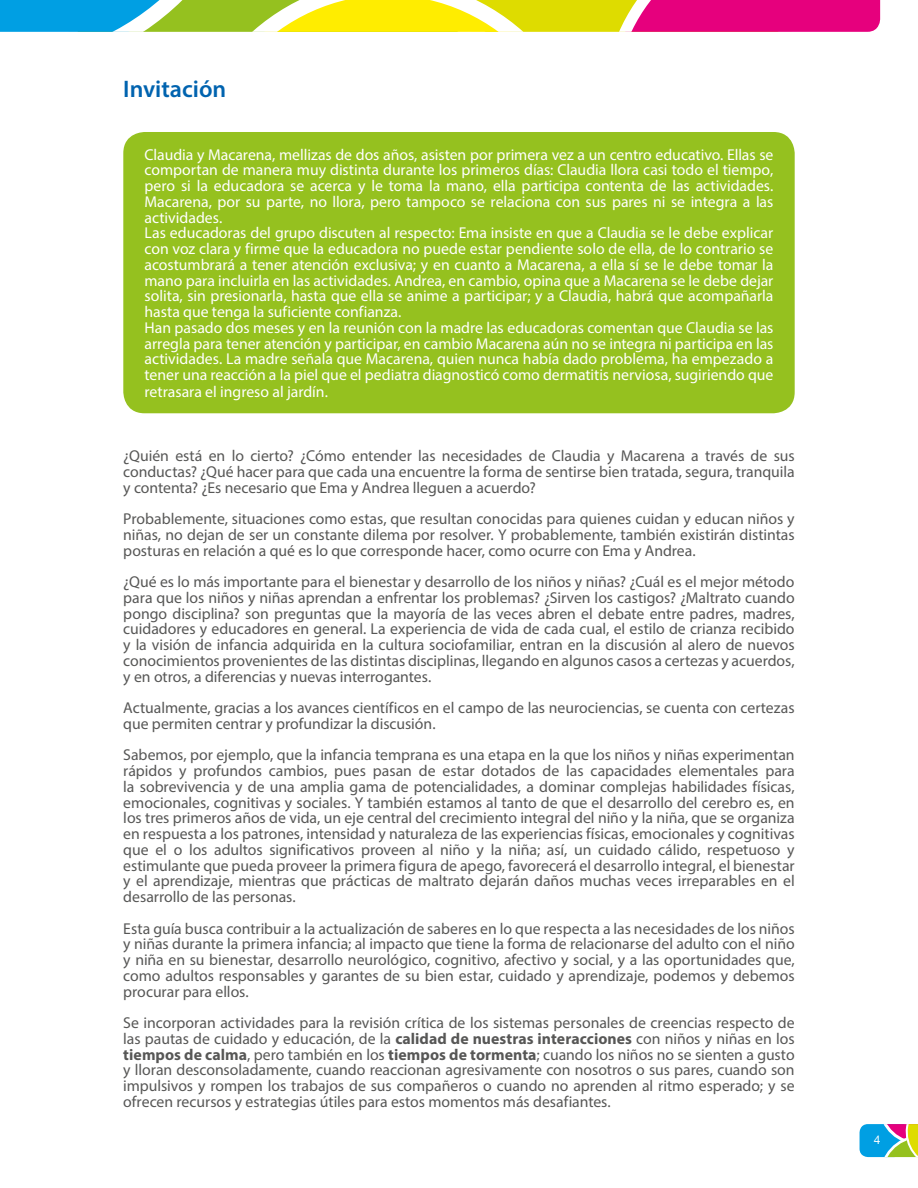
<style>
.page{position:relative;width:918px;height:1188px;background:#fff}
.page>*{position:absolute;margin:0;border:0;box-sizing:border-box;transform-origin:0 0}
.t1{font:600 24px "Myriad Pro";color:#0063af}
.t2{font:15.75px/15.8px "Myriad Pro";letter-spacing:-.005em;color:#575756;text-align:justify}
.t3{font:15.75px/15.8px "Myriad Pro";letter-spacing:-.005em;color:#fff}
.t4{font:12px "Helvetica Neue";color:#fff}
.s1{font-weight:700}
</style>
<div class="page">
<svg style="left:860px;top:1124px;width:58px;height:33px;background:#66a8a5"></svg>
<svg style="left:0;top:0;width:880px;height:32px;background:#be9b67"></svg>
<div style="left:123px;top:132px;width:672px;height:281px;background:#95c11f;border-radius:21px"></div>
<h1 class="t1" style="left:123px;top:74px;width:104px">Invitación</h1>
<p class="t3" style="left:145px;top:146px;width:630px">Claudia y Macarena, mellizas de dos años, asisten por primera vez a un centro educativo. Ellas se comportan de manera muy distinta durante los primeros días: Claudia llora casi todo el tiempo, pero si la educadora se acerca y le toma la mano, ella participa contenta de las actividades.<br>Macarena, por su parte, no llora, pero tampoco se relaciona con sus pares ni se integra a las actividades.<br>Las educadoras del grupo discuten al respecto: Ema insiste en que a Claudia se le debe explicar con voz clara y firme que la educadora no puede estar pendiente solo de ella, de lo contrario se acostumbrará a tener atención exclusiva; y en cuanto a Macarena, a ella sí se le debe tomar la mano para incluirla en las actividades. Andrea, en cambio, opina que a Macarena se le debe dejar solita, sin presionarla, hasta que ella se anime a participar; y a Claudia, habrá que acompañarla hasta que tenga la suficiente confianza.<br>Han pasado dos meses y en la reunión con la madre las educadoras comentan que Claudia se las arregla para tener atención y participar, en cambio Macarena aún no se integra ni participa en las actividades. La madre señala que Macarena, quien nunca había dado problema, ha empezado a tener una reacción a la piel que el pediatra diagnosticó como dermatitis nerviosa, sugiriendo que retrasara el ingreso al jardín.</p>
<p class="t2" style="left:123px;top:448px;width:673px">¿Quién está en lo cierto? ¿Cómo entender las necesidades de Claudia y Macarena a través de sus conductas? ¿Qué hacer para que cada una encuentre la forma de sentirse bien tratada, segura, tranquila y contenta? ¿Es necesario que Ema y Andrea lleguen a acuerdo?</p>
<p class="t2" style="left:123px;top:511px;width:673px">Probablemente, situaciones como estas, que resultan conocidas para quienes cuidan y educan niños y niñas, no dejan de ser un constante dilema por resolver. Y probablemente, también existirán distintas posturas en relación a qué es lo que corresponde hacer, como ocurre con Ema y Andrea.</p>
<p class="t2" style="left:123px;top:574px;width:673px">¿Qué es lo más importante para el bienestar y desarrollo de los niños y niñas? ¿Cuál es el mejor método para que los niños y niñas aprendan a enfrentar los problemas? ¿Sirven los castigos? ¿Maltrato cuando pongo disciplina? son preguntas que la mayoría de las veces abren el debate entre padres, madres, cuidadores y educadores en general. La experiencia de vida de cada cual, el estilo de crianza recibido y la visión de infancia adquirida en la cultura sociofamiliar, entran en la discusión al alero de nuevos conocimientos provenientes de las distintas disciplinas, llegando en algunos casos a certezas y acuerdos, y en otros, a diferencias y nuevas interrogantes.</p>
<p class="t2" style="left:123px;top:700px;width:673px">Actualmente, gracias a los avances científicos en el campo de las neurociencias, se cuenta con certezas que permiten centrar y profundizar la discusión.</p>
<p class="t2" style="left:123px;top:747px;width:673px">Sabemos, por ejemplo, que la infancia temprana es una etapa en la que los niños y niñas experimentan rápidos y profundos cambios, pues pasan de estar dotados de las capacidades elementales para la sobrevivencia y de una amplia gama de potencialidades, a dominar complejas habilidades físicas, emocionales, cognitivas y sociales. Y también estamos al tanto de que el desarrollo del cerebro es, en los tres primeros años de vida, un eje central del crecimiento integral del niño y la niña, que se organiza en respuesta a los patrones, intensidad y naturaleza de las experiencias físicas, emocionales y cognitivas que el o los adultos significativos proveen al niño y la niña; así, un cuidado cálido, respetuoso y estimulante que pueda proveer la primera figura de apego, favorecerá el desarrollo integral, el bienestar y el aprendizaje, mientras que prácticas de maltrato dejarán daños muchas veces irreparables en el desarrollo de las personas.</p>
<p class="t2" style="left:123px;top:920px;width:673px">Esta guía busca contribuir a la actualización de saberes en lo que respecta a las necesidades de los niños y niñas durante la primera infancia; al impacto que tiene la forma de relacionarse del adulto con el niño y niña en su bienestar, desarrollo neurológico, cognitivo, afectivo y social, y a las oportunidades que, como adultos responsables y garantes de su bien estar, cuidado y aprendizaje, podemos y debemos procurar para ellos.</p>
<p class="t2" style="left:123px;top:1015px;width:673px">Se incorporan actividades para la revisión crítica de los sistemas personales de creencias respecto de las pautas de cuidado y educación, de la <span class="s1">calidad de nuestras interacciones</span> con niños y niñas en los <span class="s1">tiempos de calma</span>, pero también en los <span class="s1">tiempos de tormenta</span>; cuando los niños no se sienten a gusto y lloran desconsoladamente, cuando reaccionan agresivamente con nosotros o sus pares, cuando son impulsivos y rompen los trabajos de sus compañeros o cuando no aprenden al ritmo esperado; y se ofrecen recursos y estrategias útiles para estos momentos más desafiantes.</p>
<p class="t4" style="left:874px;top:1131px;width:8px">4</p>
</div>
